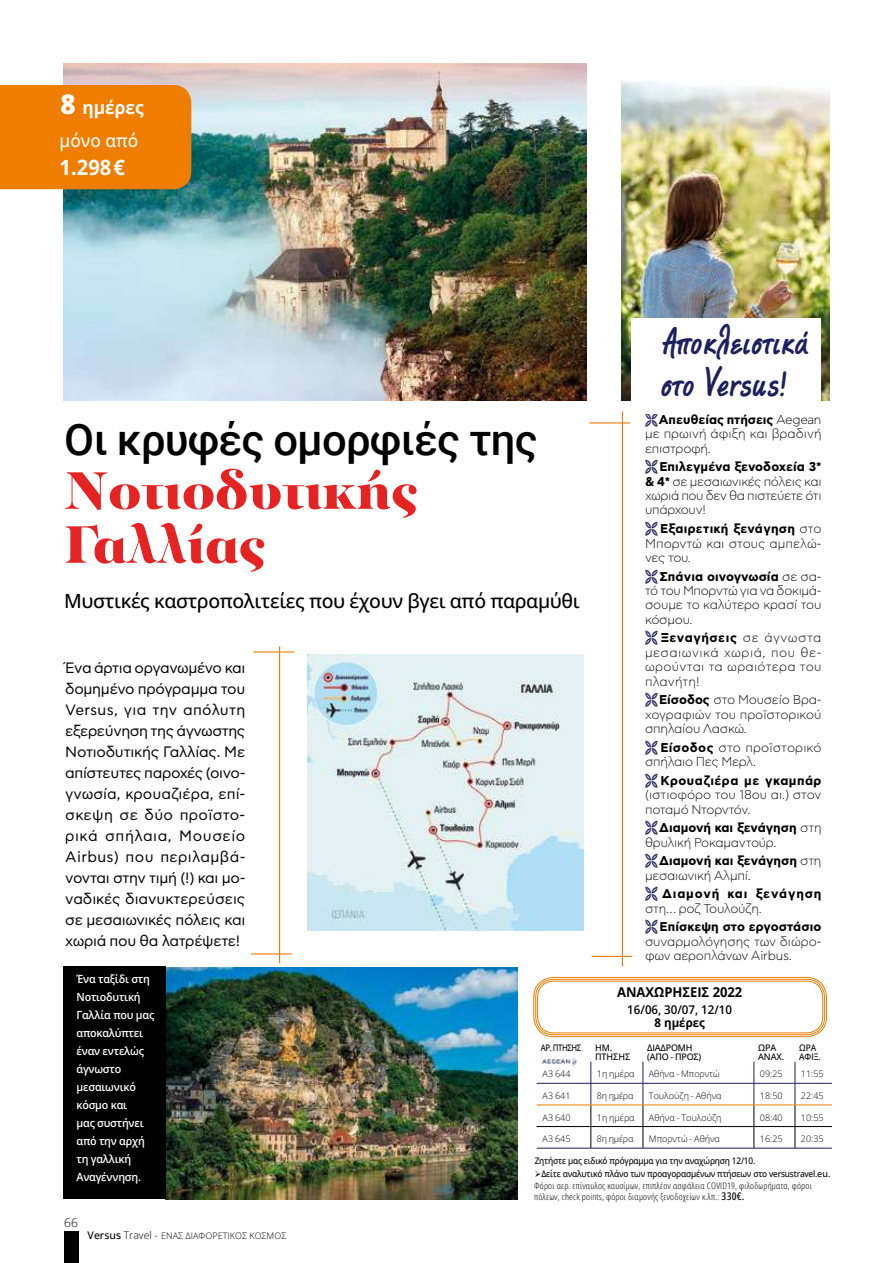
<style>
.page{position:relative;width:893px;height:1263px;background:#fff}
.page>*{position:absolute;margin:0;border:0;box-sizing:border-box;transform-origin:0 0}
.t1{font:900 54px/54px "PF Regal Display Pro";color:#e52322}
.t2{font:700 46.5px/42px "CF Marker";letter-spacing:.02em;color:#1c205c;scale:.89 1}
.t3{font:500 43.5px "Roboto";letter-spacing:-.02em;color:#000}
.t4{font:700 21px "Open Sans";color:#fff;scale:.96 1}
.t5{font:500 19.5px "Open Sans";letter-spacing:-.02em;color:#000}
.t6{font:500 18px/33px "Open Sans";color:#fff;scale:.96 1}
.t7{font:15px/21px "CF Asty Std";letter-spacing:-.02em;color:#000;text-align:justify}
.t8{font:700 13.5px "Open Sans";color:#000;scale:.96 1}
.t9{font:300 12.75px/14.4px "CF Asty Std";letter-spacing:-.02em;color:#000;text-align:justify}
.t10{font:700 12.75px "CF Asty Std";letter-spacing:.01em;color:#000}
.t11{font:700 12.75px "CF Asty Std";letter-spacing:.035em;color:#000}
.t12{font:700 12.75px "CF Asty Std";letter-spacing:.07em;color:#000}
.t13{font:600 12px "Open Sans";color:#000;scale:.96 1}
.t14{font:700 12px "Open Sans";color:#000;scale:.96 1}
.t15{font:300 12px "Open Sans";color:#000}
.t16{font:600 11.25px/18px "Open Sans";letter-spacing:-.02em;color:#fff;scale:.95 1}
.t17{font:300 9px "Open Sans";color:#000}
.t18{font:300 9px/10.5px "Open Sans Condensed";letter-spacing:.02em;color:#000;scale:1.05 1}
.t19{font:500 9px "Open Sans";letter-spacing:-.02em;color:#000;scale:.92 1}
.t20{font:500 9px/9px "Open Sans";letter-spacing:-.02em;color:#000}
.t21{font:500 9px "Open Sans";letter-spacing:-.02em;color:#000;scale:.86 1}
.t22{font:500 9px/9px "Open Sans";letter-spacing:-.02em;color:#000;scale:.94 1}
.s1{font-weight:800;font-size:27px}
.s2{font-weight:700}
.s3{font-weight:500;font-size:10.5px}
.s4{font-size:10.5px}
</style>
<div class="page">
<div style="left:64px;top:1231px;width:14px;height:32px;background:#000"></div>
<img style="left:622px;top:80px;width:207px;height:321px">
<img style="left:64px;top:64px;width:523px;height:337px">
<hr style="left:251px;top:953px;width:41px;height:1px;background:#ef7d00">
<hr style="left:253px;top:651px;width:41px;height:1px;background:#ef7d00">
<hr style="left:279px;top:646px;width:1px;height:317px;background:#ef7d00">
<img style="left:308px;top:655px;width:275px;height:275px">
<img style="left:166px;top:967px;width:351px;height:232px">
<div style="left:631px;top:318px;width:189px;height:96px;background:#fff"></div>
<div style="left:64px;top:966px;width:102px;height:233px;background:#000"></div>
<div style="left:533px;top:977px;width:294px;height:60px;border:1px solid #ef7d00;border-radius:20px"></div>
<svg style="left:535px;top:978px;width:290px;height:57px"></svg>
<div style="left:537px;top:981px;width:286px;height:52px;border:1px solid #ef7d00;border-radius:16px"></div>
<hr style="left:589px;top:422px;width:41px;height:1px;background:#ef7d00">
<hr style="left:622px;top:411px;width:1px;height:555px;background:#ef7d00">
<hr style="left:592px;top:956px;width:40px;height:1px;background:#ef7d00">
<svg style="left:591px;top:1062px;width:1px;height:86px"></svg>
<svg style="left:643px;top:1062px;width:1px;height:86px"></svg>
<svg style="left:754px;top:1062px;width:1px;height:86px"></svg>
<svg style="left:795px;top:1062px;width:1px;height:86px"></svg>
<hr style="left:537px;top:1083px;width:54px;height:1px;background:#1c205c">
<hr style="left:591px;top:1083px;width:52px;height:1px;background:#1c205c">
<hr style="left:643px;top:1083px;width:111px;height:1px;background:#1c205c">
<hr style="left:754px;top:1083px;width:41px;height:1px;background:#1c205c">
<hr style="left:795px;top:1083px;width:37px;height:1px;background:#1c205c">
<hr style="left:537px;top:1148px;width:54px;height:1px;background:#1c205c">
<hr style="left:591px;top:1148px;width:52px;height:1px;background:#1c205c">
<hr style="left:643px;top:1148px;width:111px;height:1px;background:#1c205c">
<hr style="left:754px;top:1148px;width:41px;height:1px;background:#1c205c">
<hr style="left:795px;top:1148px;width:37px;height:1px;background:#1c205c">
<hr style="left:537px;top:1126px;width:54px;height:1px;background:#000">
<hr style="left:591px;top:1126px;width:52px;height:1px;background:#000">
<hr style="left:643px;top:1126px;width:111px;height:1px;background:#000">
<hr style="left:754px;top:1126px;width:41px;height:1px;background:#000">
<hr style="left:795px;top:1126px;width:37px;height:1px;background:#000">
<hr style="left:537px;top:1105px;width:54px;height:1px;background:#ef7d00">
<hr style="left:591px;top:1105px;width:52px;height:1px;background:#ef7d00">
<hr style="left:643px;top:1105px;width:111px;height:1px;background:#ef7d00">
<hr style="left:754px;top:1105px;width:41px;height:1px;background:#ef7d00">
<hr style="left:795px;top:1105px;width:37px;height:1px;background:#ef7d00">
<div style="left:0;top:85px;width:191px;height:104px;background:#ef7d00"></div>
<img style="left:541px;top:1056px;width:36px;height:10px">
<h3 class="t6" style="left:60px;top:90px;width:89px"><span class="s1">8</span> <span class="s2">ημέρες </span>μόνο από</h3>
<h3 class="t4" style="left:60px;top:153px;width:70px">1.298€</h3>
<h3 class="t3" style="left:64px;top:409px;width:475px">Οι κρυφές ομορφιές της</h3>
<h1 class="t1" style="left:64px;top:465px;width:355px">Νοτιοδυτικής<br>Γαλλίας</h1>
<h3 class="t5" style="left:64px;top:587px;width:517px">Μυστικές καστροπολιτείες που έχουν βγει από παραμύθι</h3>
<p class="t7" style="left:65px;top:658px;width:182px">Ένα άρτια οργανωμένο και δομημένο πρόγραμμα του Versus, για την απόλυτη εξερεύνηση της άγνωστης Νοτιοδυτικής Γαλλίας. Με απίστευτες παροχές (οινο&shy;γνωσία, κρουαζιέρα, επί&shy;σκεψη σε δύο προϊστο&shy;ρικά σπήλαια, Μουσείο Airbus) που περιλαμβά&shy;νονται στην τιμή (!) και μο&shy;ναδικές διανυκτερεύσεις σε μεσαιωνικές πόλεις και χωριά που θα λατρέψετε!</p>
<h2 class="t2" style="left:661px;top:321px;width:167px">Αποκλειστικά στο Versus!</h2>
<p class="t9" style="left:645px;top:412px;width:178px;text-indent:14px"><span class="s2">Απευθείας πτήσεις</span> Aegean με πρωινή άφιξη και βραδινή επιστροφή.</p>
<p class="t9" style="left:645px;top:460px;width:178px;text-indent:14px"><span class="s2">Επιλεγμένα ξενοδοχεία 3* &amp; 4*</span> σε μεσαιωνικές πόλεις και χωριά που δεν θα πιστεύετε ότι υπάρχουν!</p>
<p class="t9" style="left:645px;top:522px;width:178px;text-indent:15px"><span class="s2">Εξαιρετική ξενάγηση</span> στο Μπορντώ και στους αμπελώ&shy;νες του.</p>
<p class="t9" style="left:645px;top:569px;width:178px;text-indent:14px"><span class="s2">Σπάνια οινογνωσία</span> σε σα&shy;τό του Μπορντώ για να δοκιμά&shy;σουμε το καλύτερο κρασί του κόσμου.</p>
<p class="t9" style="left:645px;top:631px;width:178px;text-indent:16px"><span class="s2">Ξεναγήσεις</span> σε άγνωστα μεσαιωνικά χωριά, που θε&shy;ωρούνται τα ωραιότερα του πλανήτη!</p>
<p class="t9" style="left:645px;top:693px;width:178px;text-indent:14px"><span class="s2">Είσοδος</span> στο Μουσείο Βρα&shy;χογραφιών του προϊστορικού σπηλαίου Λασκώ.</p>
<p class="t9" style="left:645px;top:740px;width:178px;text-indent:15px"><span class="s2">Είσοδος</span> στο προϊστορικό σπήλαιο Πες Μερλ.</p>
<p class="t11" style="left:661px;top:773px;width:162px">Κρουαζιέρα με γκαμπάρ</p>
<p class="t9" style="left:645px;top:788px;width:178px">(ιστιοφόρο του 18ου αι.) στον ποταμό Ντορντόν.</p>
<p class="t9" style="left:645px;top:821px;width:178px;text-indent:14px"><span class="s2">Διαμονή και ξενάγηση</span> στη θρυλική Ροκαμαντούρ.</p>
<p class="t9" style="left:645px;top:854px;width:178px;text-indent:14px"><span class="s2">Διαμονή και ξενάγηση</span> στη μεσαιωνική Αλμπί.</p>
<p class="t12" style="left:662px;top:886px;width:161px">Διαμονή και ξενάγηση</p>
<p class="t9" style="left:645px;top:901px;width:118px">στη… ροζ Τουλούζη.</p>
<p class="t10" style="left:659px;top:919px;width:164px">Επίσκεψη στο εργοστάσιο</p>
<p class="t9" style="left:645px;top:934px;width:178px">συναρμολόγησης των διώρο&shy;φων αεροπλάνων Airbus.</p>
<p class="t16" style="left:77px;top:969px;width:83px">Ένα ταξίδι στη<br>Νοτιοδυτική<br>Γαλλία που μας αποκαλύπτει έναν εντελώς άγνωστο μεσαιωνικό κόσμο και<br>μας συστήνει από την αρχή τη γαλλική<br>Αναγέννηση.</p>
<p class="t15" style="left:64px;top:1214px;width:15px">66</p>
<p class="t17" style="left:88px;top:1229px;width:200px"><span class="s3">Versus</span> <span class="s4">Travel -</span> ΕΝΑΣ ΔΙΑΦΟΡΕΤΙΚΟΣ ΚΟΣΜΟΣ</p>
<p class="t8" style="left:617px;top:983px;width:132px">ΑΝΑΧΩΡΗΣΕΙΣ 2022</p>
<p class="t13" style="left:627px;top:1001px;width:111px">16/06, 30/07, 12/10</p>
<p class="t14" style="left:654px;top:1014px;width:54px">8 ημέρες</p>
<p class="t21" style="left:541px;top:1041px;width:48px">ΑΡ. ΠΤΉΣΗΣ</p>
<p class="t20" style="left:595px;top:1042px;width:37px">ΗΜ.<br>ΠΤΉΣΗΣ</p>
<p class="t20" style="left:647px;top:1042px;width:56px">ΔΙΑΔΡΟΜΉ (ΑΠΌ - ΠΡΟΣ)</p>
<p class="t20" style="left:758px;top:1042px;width:28px">ΏΡΑ<br>ΑNAX.</p>
<p class="t22" style="left:799px;top:1042px;width:24px">ΏΡΑ<br>ΆΦΙΞ.</p>
<p class="t17" style="left:543px;top:1068px;width:29px">A3 644</p>
<p class="t17" style="left:597px;top:1068px;width:39px">1η ημέρα</p>
<p class="t17" style="left:649px;top:1068px;width:72px">Αθήνα - Μπορντώ</p>
<p class="t17" style="left:760px;top:1068px;width:24px">09:25</p>
<p class="t17" style="left:801px;top:1068px;width:24px">11:55</p>
<p class="t17" style="left:543px;top:1089px;width:29px">A3 641</p>
<p class="t17" style="left:597px;top:1089px;width:38px">8η ημέρα</p>
<p class="t17" style="left:649px;top:1089px;width:74px">Τουλούζη - Αθήνα</p>
<p class="t17" style="left:760px;top:1089px;width:24px">18:50</p>
<p class="t17" style="left:801px;top:1089px;width:24px">22:45</p>
<p class="t17" style="left:543px;top:1111px;width:29px">A3 640</p>
<p class="t17" style="left:597px;top:1111px;width:39px">1η ημέρα</p>
<p class="t17" style="left:649px;top:1111px;width:74px">Αθήνα - Τουλούζη</p>
<p class="t17" style="left:760px;top:1111px;width:24px">08:40</p>
<p class="t17" style="left:801px;top:1111px;width:24px">10:55</p>
<p class="t17" style="left:543px;top:1133px;width:29px">A3 645</p>
<p class="t17" style="left:597px;top:1133px;width:38px">8η ημέρα</p>
<p class="t17" style="left:649px;top:1133px;width:72px">Μπορντώ - Αθήνα</p>
<p class="t17" style="left:760px;top:1133px;width:24px">16:25</p>
<p class="t17" style="left:801px;top:1133px;width:24px">20:35</p>
<p class="t19" style="left:535px;top:1155px;width:241px">Ζητήστε μας ειδικό πρόγραμμα για την αναχώρηση 12/10.</p>
<p class="t19" style="left:535px;top:1167px;width:323px">➢Δείτε αναλυτικό πλάνο των προαγορασμένων πτήσεων στο versustravel.eu.</p>
<p class="t18" style="left:534px;top:1180px;width:266px">Φόροι αερ. επίναυλος καυσίμων, επιπλέον ασφάλεια COVID19, φιλοδωρήματα, φόροι πόλεων, check points, φόροι διαμονής ξενοδοχείων κ.λπ.: <span class="s3">330€.</span></p>
</div>
